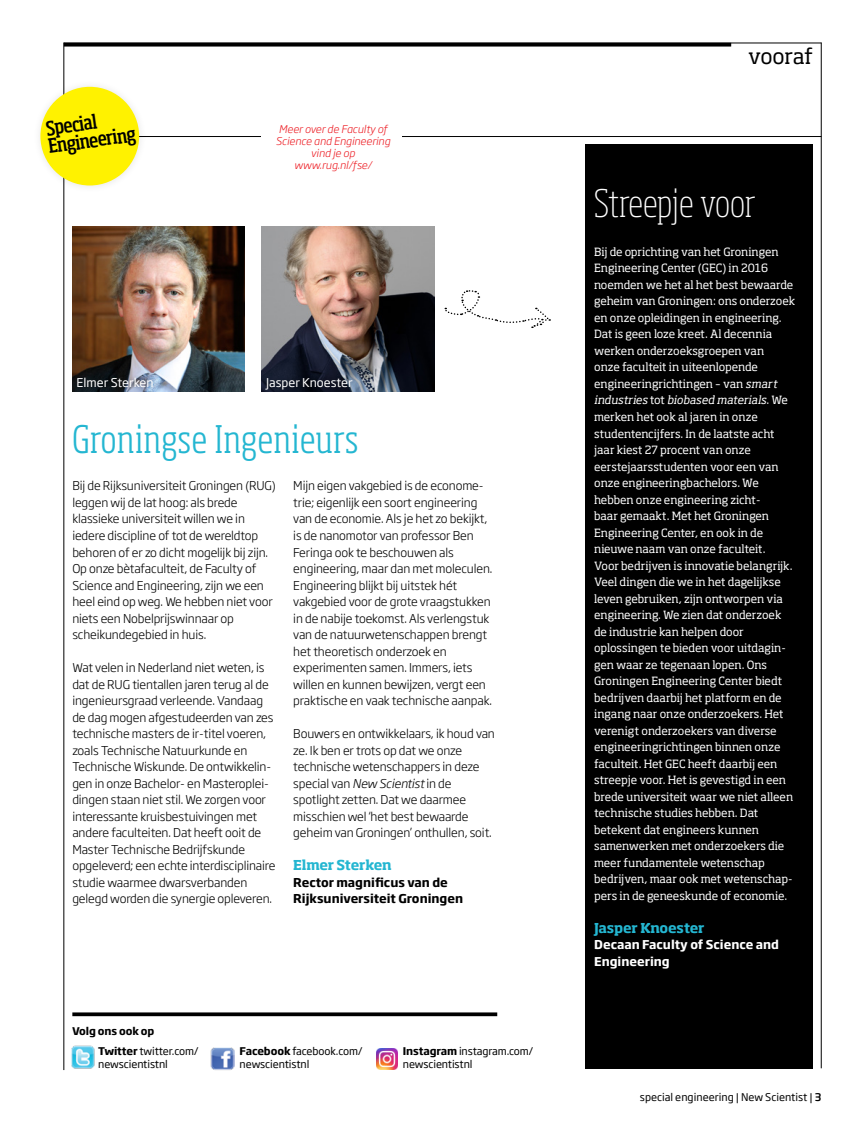
<style>
.page{position:relative;width:864px;height:1136px;background:#fff}
.page>*{position:absolute;margin:0;border:0;box-sizing:border-box;transform-origin:0 0}
._00_Rubriekskop{font:300 condensed 37.5px "Soho Std";letter-spacing:.015em;color:#24b6d1}
._12_Kaderkop{font:200 condensed 37.5px "Soho Std";letter-spacing:-.01em;color:#fff}
.t1{font:21px "Soho Std";letter-spacing:-.025em;color:#000}
._23_Editie{font:500 condensed 19.5px/18px "Soho Std";color:#000}
._02_Kop{font:700 13.5px "Soho Std";letter-spacing:-.015em;color:#24b6d1}
._06_Broodtekst{font:300 12px/16.5px "Soho Gothic Std";letter-spacing:-.01em;color:#000}
._05_Tussenkop{font:700 12px/16.5px "Soho Gothic Std";color:#000}
._05_Tussenkop-2{font:700 12px/16.5px "Soho Gothic Std";color:#fff}
._04_Auteur{font:12px "Soho Gothic Std";color:#fff}
.t2{font:11.25px/16.5px "Soho Std";color:#fff}
.t3{font:10.5px/13.5px "Soho Gothic Std";letter-spacing:-.01em;color:#000}
._08_Bijschrift{font:italic 300 10.5px/12px "Soho Gothic Std";color:#ed1d24;text-align:center}
.t4{font:700 10.5px/19.5px "Soho Gothic Std";letter-spacing:-.01em;color:#000}
.s1{font-style:italic}
.s2{font-weight:400}
.s3{font-weight:700}
.s4{font-weight:500}
</style>
<div class="page">
<hr style="left:64px;top:43px;width:757px;height:1px;background:#000">
<hr style="left:64px;top:43px;width:1px;height:1026px;background:#000">
<hr style="left:820px;top:43px;width:1px;height:1025px;background:#000">
<svg style="left:64px;top:44px;width:666px;height:3px;background:#262626"></svg>
<div style="left:585px;top:144px;width:227px;height:924px;background:#000"></div>
<hr style="left:64px;top:136px;width:757px;height:1px;background:#000">
<div style="left:33px;top:79px;width:114px;height:114px;background:#fff"></div>
<div style="left:40px;top:87px;width:99px;height:98px;background:#fff200;border-radius:50%"></div>
<img style="left:72px;top:226px;width:172px;height:165px">
<img style="left:261px;top:226px;width:173px;height:165px">
<div style="left:261px;top:120px;width:141px;height:53px;background:#fff"></div>
<div style="left:73px;top:373px;width:84px;height:18px;background:#000;opacity:.35"></div>
<div style="left:261px;top:373px;width:96px;height:21px;background:#000;opacity:.35"></div>
<svg style="left:444px;top:290px;width:106px;height:38px"></svg>
<svg style="left:72px;top:1012px;width:425px;height:4px;background:#1c1c1c"></svg>
<img style="left:210px;top:1047px;width:24px;height:22px">
<img style="left:71px;top:1045px;width:24px;height:23px">
<img style="left:376px;top:1048px;width:21px;height:21px">
<p class="_23_Editie" style="left:45px;top:119px;width:89px;rotate:-8deg">Special<br>Engineering</p>
<p class="_08_Bijschrift" style="left:276px;top:123px;width:116px">Meer over de Faculty of<br>Science and Engineering vind je op www.rug.nl/fse/</p>
<p class="_04_Auteur" style="left:77px;top:375px;width:79px">Elmer Sterken</p>
<p class="_04_Auteur" style="left:266px;top:375px;width:88px">Jasper Knoester</p>
<p class="_00_Rubriekskop" style="left:72px;top:415px;width:287px">Groningse Ingenieurs</p>
<p class="_06_Broodtekst" style="left:72px;top:478px;width:205px">Bij de Rijksuniversiteit Groningen (RUG) leggen wij de lat hoog: als brede klassieke universiteit willen we in iedere discipline of tot de wereldtop behoren of er zo dicht mogelijk bij zijn.<br>Op onze bètafaculteit, de Faculty of Science and Engineering, zijn we een heel eind op weg. We hebben niet voor niets een Nobelprijswinnaar op scheikundegebied in huis.</p>
<p class="_06_Broodtekst" style="left:72px;top:659px;width:204px">Wat velen in Nederland niet weten, is dat de RUG tientallen jaren terug al de ingenieursgraad verleende. Vandaag de dag mogen afgestudeerden van zes technische masters de ir-titel voeren, zoals Technische Natuurkunde en Technische Wiskunde. De ontwikkelin&shy;gen in onze Bachelor- en Masteroplei&shy;dingen staan niet stil. We zorgen voor interessante kruisbestuivingen met andere faculteiten. Dat heeft ooit de Master Technische Bedrijfskunde opgeleverd; een echte interdisciplinaire studie waarmee dwarsverbanden gelegd worden die synergie opleveren.</p>
<p class="_06_Broodtekst" style="left:293px;top:478px;width:200px">Mijn eigen vakgebied is de econome&shy;trie; eigenlijk een soort engineering van de economie. Als je het zo bekijkt, is de nanomotor van professor Ben Feringa ook te beschouwen als engineering, maar dan met moleculen.<br>Engineering blijkt bij uitstek hét vakgebied voor de grote vraagstukken in de nabije toekomst. Als verlengstuk van de natuurwetenschappen brengt het theoretisch onderzoek en experimenten samen. Immers, iets willen en kunnen bewijzen, vergt een praktische en vaak technische aanpak.</p>
<p class="_06_Broodtekst" style="left:293px;top:725px;width:203px">Bouwers en ontwikkelaars, ik houd van ze. Ik ben er trots op dat we onze technische wetenschappers in deze special van <span class="s1">New Scientist</span> in de spotlight zetten. Dat we daarmee misschien wel ‘het best bewaarde geheim van Groningen’ onthullen, soit.</p>
<p class="_02_Kop" style="left:293px;top:856px;width:100px">Elmer Sterken</p>
<p class="_05_Tussenkop" style="left:293px;top:873px;width:171px">Rector magnificus van de<br>Rijksuniversiteit Groningen</p>
<p class="t4" style="left:98px;top:1021px;width:102px;text-indent:-26px">Volg ons ook op<br>Twitter <span class="s2">twitter.com/</span></p>
<p class="t3" style="left:98px;top:1057px;width:71px">newscientistnl</p>
<p class="t3" style="left:239px;top:1044px;width:124px"><span class="s3">Facebook</span> facebook.com/ newscientistnl</p>
<p class="t3" style="left:402px;top:1044px;width:132px"><span class="s3">Instagram</span> instagram.com/ newscientistnl</p>
<h2 class="t1" style="left:748px;top:43px;width:66px">vooraf</h2>
<p class="_12_Kaderkop" style="left:594px;top:179px;width:163px">Streepje voor</p>
<p class="t2" style="left:594px;top:243px;width:202px">Bij de oprichting van het Groningen Engineering Center (GEC) in 2016 noemden we het al het best bewaarde geheim van Groningen: ons onderzoek en onze opleidingen in engineering.<br>Dat is geen loze kreet. Al decennia werken onderzoeksgroepen van<br>onze faculteit in uiteenlopende engineeringrichtingen – van <span class="s1">smart industries</span> tot <span class="s1">biobased materials</span>. We merken het ook al jaren in onze studentencijfers. In de laatste acht jaar kiest 27 procent van onze eerstejaarsstudenten voor een van onze engineeringbachelors. We hebben onze engineering zicht-<br>baar gemaakt. Met het Groningen Engineering Center, en ook in de nieuwe naam van onze faculteit.</p>
<p class="t2" style="left:594px;top:557px;width:200px">Voor bedrijven is innovatie belangrijk.<br>Veel dingen die we in het dagelijkse leven gebruiken, zijn ontworpen via engineering. We zien dat onderzoek de industrie kan helpen door oplossingen te bieden voor uitdagin&shy;gen waar ze tegenaan lopen. Ons Groningen Engineering Center biedt bedrijven daarbij het platform en de ingang naar onze onderzoekers. Het verenigt onderzoekers van diverse engineeringrichtingen binnen onze faculteit. Het GEC heeft daarbij een streepje voor. Het is gevestigd in een brede universiteit waar we niet alleen technische studies hebben. Dat betekent dat engineers kunnen samenwerken met onderzoekers die meer fundamentele wetenschap bedrijven, maar ook met wetenschap&shy;pers in de geneeskunde of economie.</p>
<p class="_02_Kop" style="left:594px;top:919px;width:112px">Jasper Knoester</p>
<p class="_05_Tussenkop-2" style="left:594px;top:936px;width:186px">Decaan Faculty of Science and<br>Engineering</p>
<p class="t3" style="left:639px;top:1090px;width:183px">special engineering | New Scientist | <span class="s4">3</span></p>
</div>
